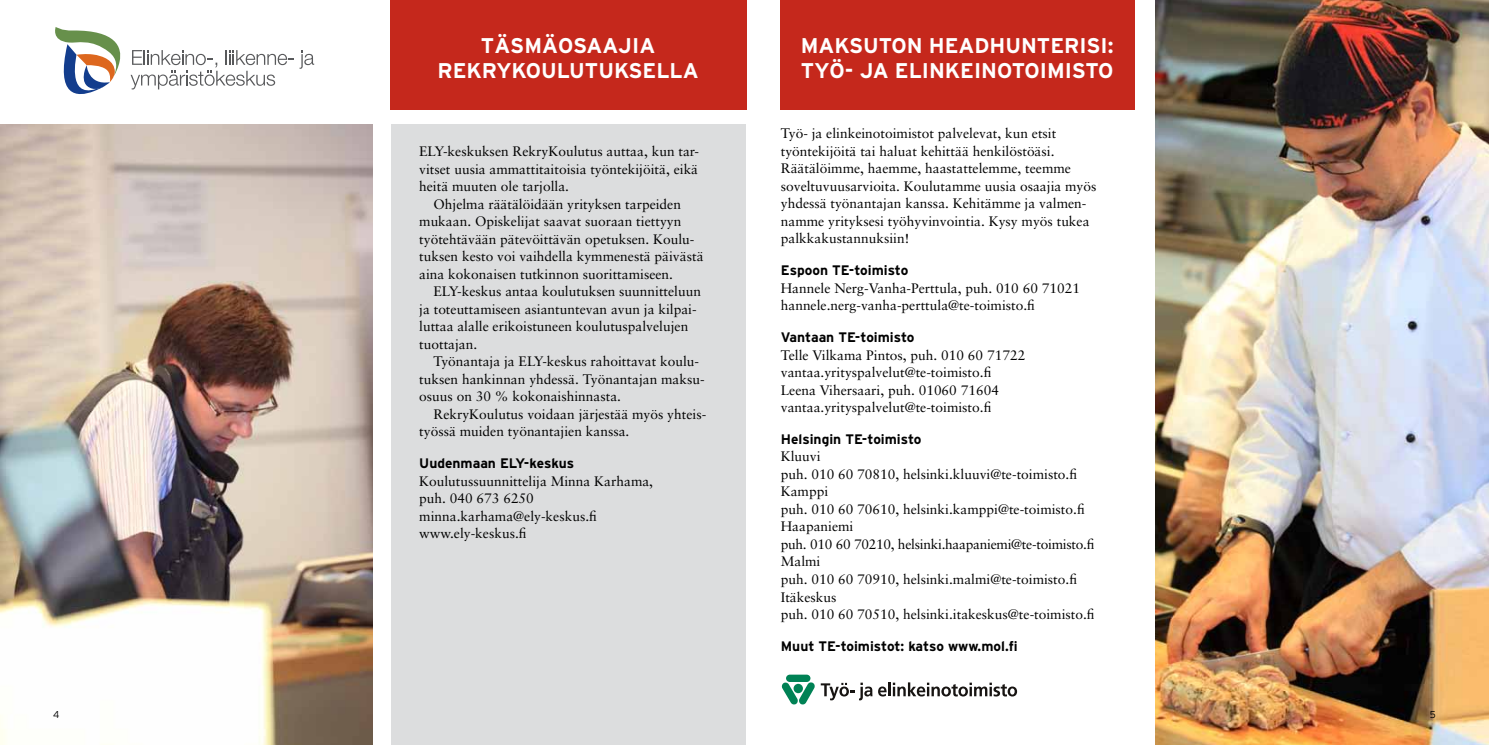
<style>
.page{position:relative;width:1489px;height:745px;background:#fff}
.page>*{position:absolute;margin:0;border:0;box-sizing:border-box;transform-origin:0 0}
.t1{font:700 21.25px/25.5px "Interstate";color:#fff}
.t2{font:13.75px/17.5px "Sabon";color:#000}
.t3{font:700 13.75px "Interstate";color:#000}
.t4{font:300 10px "Interstate";color:#000}
</style>
<div class="page">
<img style="left:1155px;top:0;width:333px;height:744px">
<div style="left:780px;top:0;width:354px;height:110px;background:#c5281c"></div>
<div style="left:786px;top:674px;width:24px;height:7px;background:#008255;border-radius:4px"></div>
<svg style="left:781px;top:681px;width:91px;height:22px"></svg>
<svg style="left:878px;top:682px;width:139px;height:14px"></svg>
<img style="left:0;top:124px;width:372px;height:620px">
<div style="left:390px;top:0;width:356px;height:110px;background:#c5281c"></div>
<div style="left:391px;top:124px;width:354px;height:620px;background:#dcddde"></div>
<svg style="left:131px;top:50px;width:183px;height:39px"></svg>
<svg style="left:55px;top:27px;width:66px;height:67px"></svg>
<p class="t4" style="left:53px;top:708px;width:8px">4</p>
<h1 class="t1" style="left:437px;top:32px;width:263px;text-align:center">Täsmäosaajia<br>RekryKou lutu ksella</h1>
<p class="t2" style="left:419px;top:142px;width:281px;text-align:justify">ELY-keskuksen RekryKoulutus auttaa, kun tar&shy;vitset uusia ammattitaitoisia työntekijöitä, eikä heitä muuten ole tarjolla.</p>
<p class="t2" style="left:419px;top:195px;width:286px;text-indent:14px">Ohjelma räätälöidään yrityksen tarpeiden mukaan. Opiskelijat saavat suoraan tiettyyn työtehtävään pätevöittävän opetuksen. Koulu&shy;tuksen kesto voi vaihdella kymmenestä päivästä aina kokonaisen tutkinnon suorittamiseen.</p>
<p class="t2" style="left:419px;top:282px;width:283px;text-indent:14px">ELY-keskus antaa koulutuksen suunnitteluun ja toteuttamiseen asiantuntevan avun ja kilpai&shy;luttaa alalle erikoistuneen koulutuspalvelujen tuottajan.</p>
<p class="t2" style="left:419px;top:352px;width:287px;text-indent:14px">Työnantaja ja ELY-keskus rahoittavat koulu&shy;tuksen hankinnan yhdessä. Työnantajan maksu&shy;osuus on 30 % kokonaishinnasta.</p>
<p class="t2" style="left:419px;top:405px;width:288px;text-indent:14px">RekryKoulutus voidaan järjestää myös yhteis&shy;työssä muiden työnantajien kanssa.</p>
<p class="t3" style="left:419px;top:455px;width:156px">Uudenmaan ELY-keskus</p>
<p class="t2" style="left:419px;top:471px;width:235px">Koulutussuunnittelija Minna Karhama, puh. 040 673 6250 minna.karhama@ely-keskus.fi www.ely-keskus.fi</p>
<h1 class="t1" style="left:800px;top:32px;width:314px">maksuton h eadhu nterisi:<br>Työ- ja elinkeinotoimisto</h1>
<p class="t2" style="left:780px;top:125px;width:317px">Työ- ja elinkeinotoimistot palvelevat, kun etsit työntekijöitä tai haluat kehittää henkilöstöäsi.<br>Räätälöimme, haemme, haastattelemme, teemme soveltuvuusarvioita. Koulutamme uusia osaajia myös yhdessä työnantajan kanssa. Kehitämme ja valmen&shy;namme yrityksesi työhyvinvointia. Kysy myös tukea palkkakustannuksiin!</p>
<p class="t3" style="left:780px;top:262px;width:129px">Espoon TE-toimisto</p>
<p class="t2" style="left:780px;top:279px;width:301px">Hannele Nerg-Vanha-Perttula, puh. 010 60 71021 hannele.nerg-vanha-perttula@te-toimisto.fi</p>
<p class="t3" style="left:780px;top:329px;width:135px">Vantaan TE-toimisto</p>
<p class="t2" style="left:780px;top:345px;width:246px">Telle Vilkama Pintos, puh. 010 60 71722 vantaa.yrityspalvelut@te-toimisto.fi Leena Vihersaari, puh. 01060 71604 vantaa.yrityspalvelut@te-toimisto.fi</p>
<p class="t3" style="left:780px;top:431px;width:142px">Helsingin TE-toimisto</p>
<p class="t2" style="left:780px;top:447px;width:315px">Kluuvi<br>puh. 010 60 70810, helsinki.kluuvi@te-toimisto.fi<br>Kamppi<br>puh. 010 60 70610, helsinki.kamppi@te-toimisto.fi<br>Haapaniemi<br>puh. 010 60 70210, helsinki.haapaniemi@te-toimisto.fi<br>Malmi<br>puh. 010 60 70910, helsinki.malmi@te-toimisto.fi<br>Itäkeskus<br>puh. 010 60 70510, helsinki.itakeskus@te-toimisto.fi</p>
<p class="t3" style="left:780px;top:637px;width:238px">M uut te-toimistot: katso www.mol.fi</p>
<p class="t4" style="left:1429px;top:708px;width:8px">5</p>
</div>
